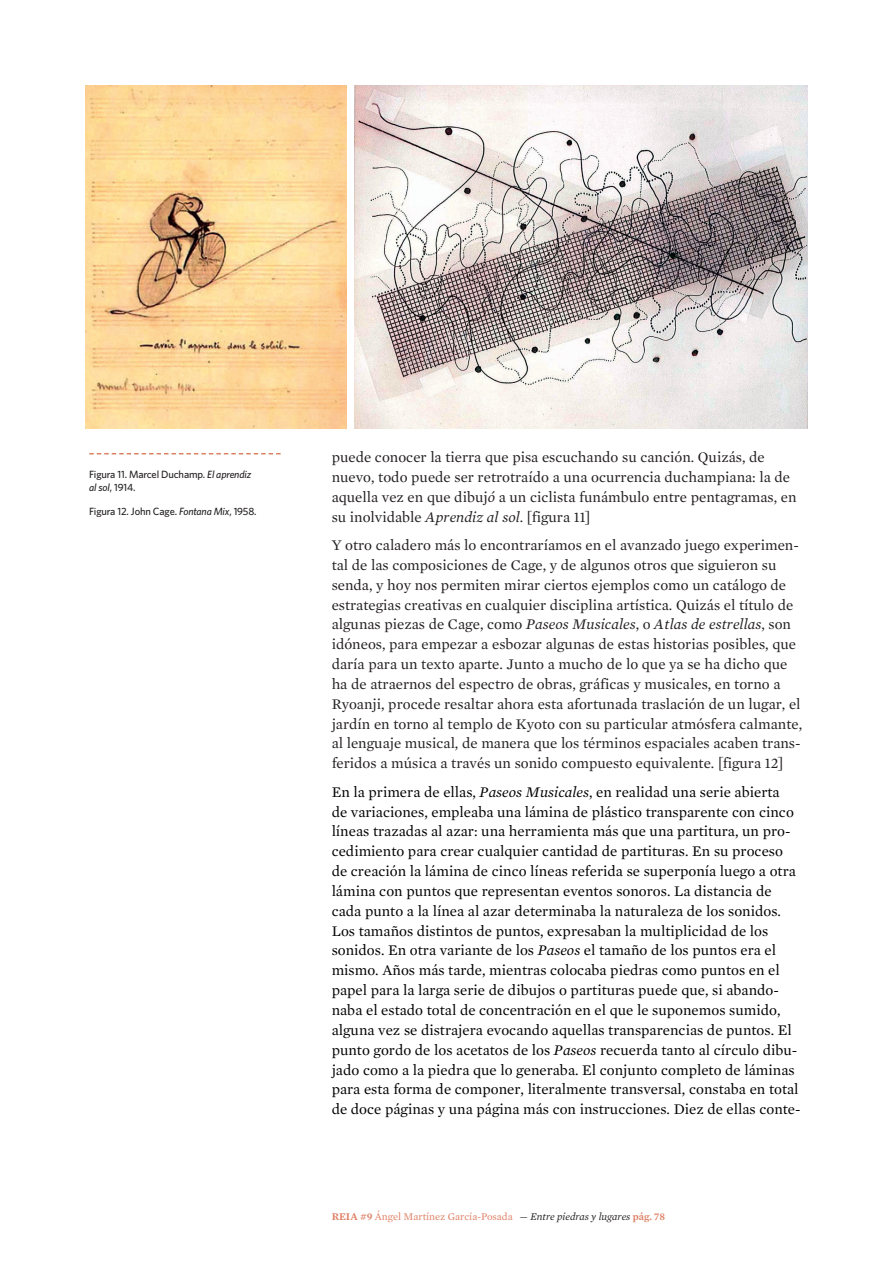
<style>
.page{position:relative;width:893px;height:1263px;background:#fff}
.page>*{position:absolute;margin:0;border:0;box-sizing:border-box;transform-origin:0 0}
.t1{font:15px/19.8px "Mercury Text G1";color:#000001}
.t2{font:15px/19.8px "Mercury Text G1";color:#231f20}
.t3{font:500 10.5px/13.5px "Whitney";letter-spacing:-.015em;color:#231f20}
.t4{font:10.5px "Mercury Text G1";color:#de8065}
.s1{font-style:italic}
.s2{font-weight:600}
.s3{font-style:italic;color:#231f20}
</style>
<div class="page">
<img style="left:85px;top:85px;width:261px;height:344px">
<img style="left:355px;top:85px;width:452px;height:344px">
<svg style="left:89px;top:453px;width:192px;height:1px"></svg>
<p class="t3" style="left:89px;top:467px;width:163px">Figura 11. Marcel Duchamp. <span class="s1">El aprendiz al sol</span>, 1914.</p>
<p class="t3" style="left:89px;top:504px;width:169px">Figura 12. John Cage. <span class="s1">Fontana Mix</span>, 1958.</p>
<p class="t2" style="left:332px;top:447px;width:466px">puede conocer la tierra que pisa escuchando su canción. Quizás, de nuevo, todo puede ser retrotraído a una ocurrencia duchampiana: la de aquella vez en que dibuj<span class="s1">ó</span> a un ciclista funámbulo entre pentagramas, en su inolvidable <span class="s1">Aprendiz al sol</span>. [figura 11]</p>
<p class="t2" style="left:332px;top:535px;width:472px">Y otro caladero más lo encontraríamos en el avanzado juego experimen&shy;tal de las composiciones de Cage, y de algunos otros que siguieron su senda, y hoy nos permiten mirar ciertos ejemplos como un catálogo de estrategias creativas en cualquier disciplina artística. Quizás el título de algunas piezas de Cage, como <span class="s1">Paseos Musicales</span>, o <span class="s1">Atlas de estrellas</span>, son idóneos, para empezar a esbozar algunas de estas historias posibles, que daría para un texto aparte. Junto a mucho de lo que ya se ha dicho que ha de atraernos del espectro de obras, gráficas y musicales, en torno a Ryoanji, procede resaltar ahora esta afortunada traslación de un lugar, el jardín en torno al templo de Kyoto con su particular atmósfera calmante, al lenguaje musical, de manera que los términos espaciales acaben trans&shy;feridos a música a través un sonido compuesto equivalente. [figura 12]</p>
<p class="t1" style="left:332px;top:782px;width:470px">En la primera de ellas, <span class="s1">Paseos Musicales</span>, en realidad una serie abierta<br>de variaciones, empleaba una lámina de plástico transparente con cinco líneas trazadas al azar: una herramienta más que una partitura, un pro&shy;cedimiento para crear cualquier cantidad de partituras. En su proceso de creación la lámina de cinco líneas referida se superponía luego a otra lámina con puntos que representan eventos sonoros. La distancia de cada punto a la línea al azar determinaba la naturaleza de los sonidos.<br>Los tamaños distintos de puntos, expresaban la multiplicidad de los sonidos. En otra variante de los <span class="s1">Paseos</span> el tamaño de los puntos era el mismo. Años más tarde, mientras colocaba piedras como puntos en el papel para la larga serie de dibujos o partituras puede que, si abando&shy;naba el estado total de concentración en el que le suponemos sumido, alguna vez se distrajera evocando aquellas transparencias de puntos. El punto gordo de los acetatos de los <span class="s1">Paseos</span> recuerda tanto al círculo dibu&shy;jado como a la piedra que lo generaba. El conjunto completo de láminas para esta forma de componer, literalmente transversal, constaba en total de doce páginas y una página más con instrucciones. Diez de ellas conte-</p>
<p class="t4" style="left:332px;top:1210px;width:335px"><span class="s2">REIA #9</span> Ángel Martínez García-Posada <span class="s3">— Entre piedras y lugares</span> <span class="s2">pág. 78</span></p>
</div>
